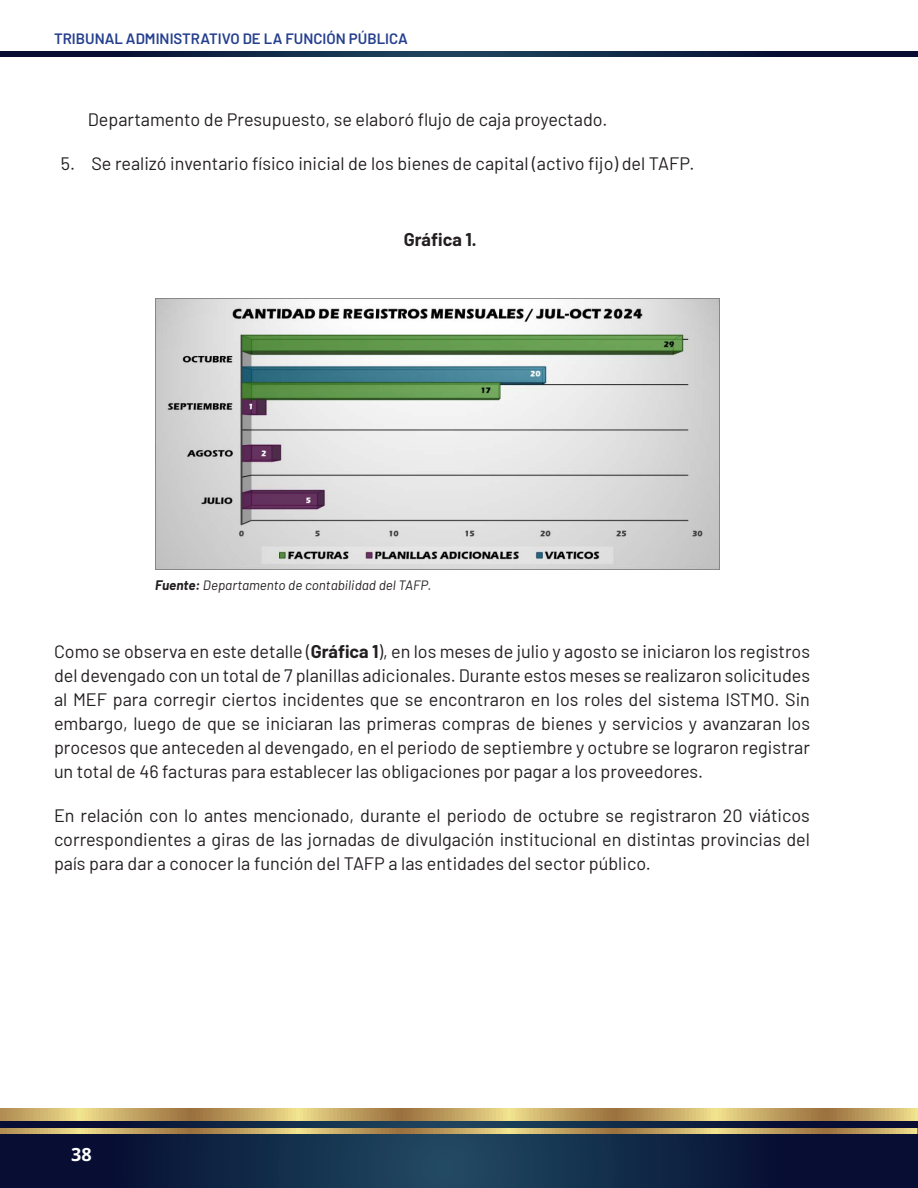
<style>
.page{position:relative;width:918px;height:1188px;background:#fff}
.page>*{position:absolute;margin:0;border:0;box-sizing:border-box;transform-origin:0 0}
.t1{font:18px/24px "Barlow";color:#231f20;text-align:justify}
.t2{font:700 18px "Barlow";color:#231f20}
.t3{font:700 18px "Open Sans";color:#fff}
.t4{font:600 15px "Barlow";color:#253f8e}
.t5{font:italic 13.5px "Barlow";color:#231f20}
.s1{font-weight:700}
</style>
<div class="page">
<svg style="left:0;top:1120px;width:918px;height:68px"></svg>
<svg style="left:0;top:1108px;width:918px;height:12px"></svg>
<svg style="left:0;top:1128px;width:917px;height:6px"></svg>
<svg style="left:0;top:51px;width:918px;height:6px"></svg>
<img style="left:156px;top:299px;width:563px;height:271px">
<p class="t4" style="left:54px;top:27px;width:355px">TRIBUNAL ADMINISTRATIVO DE LA FUNCIÓN PÚBLICA</p>
<p class="t1" style="left:88px;top:106px;width:521px">Departamento de Presupuesto, se elaboró flujo de caja proyectado.</p>
<p class="t1" style="left:61px;top:150px;width:635px">5. Se realizó inventario físico inicial de los bienes de capital (activo fijo) del TAFP.</p>
<p class="t2" style="left:404px;top:227px;width:74px">Gráfica 1.</p>
<p class="t5" style="left:155px;top:575px;width:278px"><span class="s1">Fuente:</span> Departamento de contabilidad del TAFP.</p>
<p class="t1" style="left:54px;top:638px;width:758px">Como se observa en este detalle (<span class="s1">Gráfica 1</span>), en los meses de julio y agosto se iniciaron los registros del devengado con un total de 7 planillas adicionales. Durante estos meses se realizaron solicitudes al MEF para corregir ciertos incidentes que se encontraron en los roles del sistema ISTMO. Sin embargo, luego de que se iniciaran las primeras compras de bienes y servicios y avanzaran los procesos que anteceden al devengado, en el periodo de septiembre y octubre se lograron registrar un total de 46 facturas para establecer las obligaciones por pagar a los proveedores.</p>
<p class="t1" style="left:54px;top:802px;width:757px">En relación con lo antes mencionado, durante el periodo de octubre se registraron 20 viáticos correspondientes a giras de las jornadas de divulgación institucional en distintas provincias del país para dar a conocer la función del TAFP a las entidades del sector público.</p>
<p class="t3" style="left:71px;top:1142px;width:22px">38</p>
</div>
